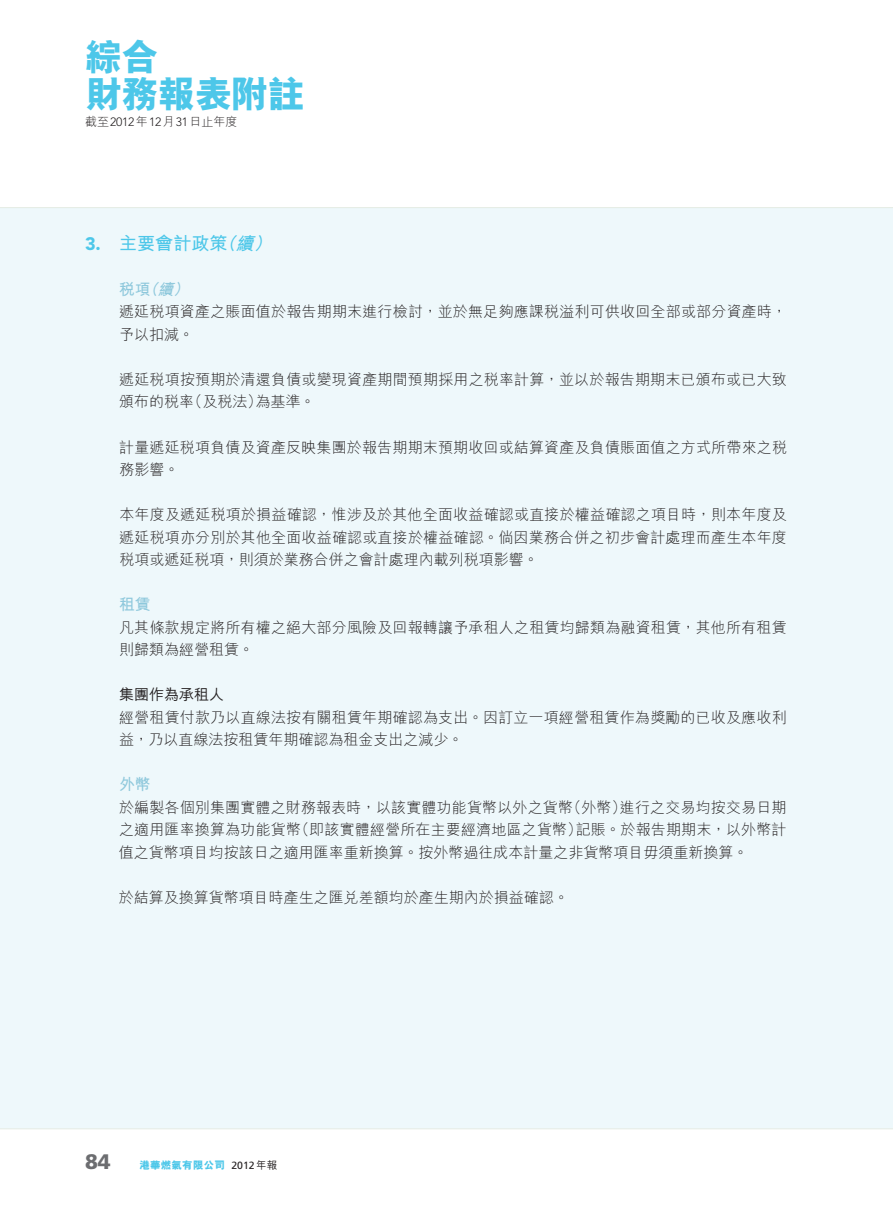
<style>
.page{position:relative;width:893px;height:1212px;background:#fff}
.page>*{position:absolute;margin:0;border:0;box-sizing:border-box;transform-origin:0 0}
.t1{font:800 37.5px/37.5px "M Hei HK";letter-spacing:-.025em;color:#4dc7e9}
.t2{font:900 21px "Frutiger LT Std";color:#6c6d70}
.t3{font:700 18px "M Hei HK";letter-spacing:.005em;color:#4dc7e9}
.t4{font:italic 700 15.75px "M Hei HK";color:#8ec8dc}
.t5{font:700 15.75px "M Hei HK";color:#8ec8dc}
.t6{font:300 15px/22.5px "M Hei HK";letter-spacing:.015em;color:#231f20}
.t7{font:500 15px "M Hei HK";color:#231f20}
.t8{font:300 12px "M Hei HK";color:#231f20}
.t9{font:800 10.5px "M Hei HK";letter-spacing:.02em;color:#4dc7e9}
.s1{font-family:"Avenir LT Std"}
.s2{font-family:"Avenir LT Std";font-weight:900}
.s3{font-style:italic}
.s4{font-style:normal}
.s5{font-family:"Frutiger LT Std";font-weight:400;color:#231f20}
.s6{font-weight:500;color:#231f20}
</style>
<div class="page">
<div style="left:0;top:207px;width:893px;height:922px;background:#eef8fb"></div>
<h1 class="t1" style="left:85px;top:38px;width:222px">綜合<br>財務報表附註</h1>
<p class="t8" style="left:85px;top:115px;width:154px">截至<span class="s1">2012</span>年<span class="s1">12</span>月<span class="s1">31</span>日止年度</p>
<p class="t3" style="left:85px;top:230px;width:193px"><span class="s2">3.</span> 主要會計政策<span class="s3">（續）</span></p>
<p class="t4" style="left:119px;top:278px;width:76px"><span class="s4">稅項</span>（續）</p>
<p class="t6" style="left:119px;top:300px;width:669px">遞延稅項資產之賬面值於報告期期末進行檢討，並於無足夠應課稅溢利可供收回全部或部分資產時，予以扣減。</p>
<p class="t6" style="left:119px;top:368px;width:669px">遞延稅項按預期於清還負債或變現資產期間預期採用之稅率計算，並以於報告期期末已頒布或已大致頒布的稅率（及稅法）為基準。</p>
<p class="t6" style="left:119px;top:435px;width:669px">計量遞延稅項負債及資產反映集團於報告期期末預期收回或結算資產及負債賬面值之方式所帶來之稅務影響。</p>
<p class="t6" style="left:119px;top:503px;width:669px;text-align:justify">本年度及遞延稅項於損益確認，惟涉及於其他全面收益確認或直接於權益確認之項目時，則本年度及遞延稅項亦分別於其他全面收益確認或直接於權益確認。倘因業務合併之初步會計處理而產生本年度稅項或遞延稅項，則須於業務合併之會計處理內載列稅項影響。</p>
<p class="t5" style="left:119px;top:593px;width:33px">租賃</p>
<p class="t6" style="left:119px;top:615px;width:669px">凡其條款規定將所有權之絕大部分風險及回報轉讓予承租人之租賃均歸類為融資租賃，其他所有租賃則歸類為經營租賃。</p>
<p class="t7" style="left:119px;top:684px;width:107px">集團作為承租人</p>
<p class="t6" style="left:119px;top:705px;width:669px">經營租賃付款乃以直線法按有關租賃年期確認為支出。因訂立一項經營租賃作為獎勵的已收及應收利益，乃以直線法按租賃年期確認為租金支出之減少。</p>
<p class="t5" style="left:119px;top:773px;width:33px">外幣</p>
<p class="t6" style="left:119px;top:795px;width:669px;text-align:justify">於編製各個別集團實體之財務報表時，以該實體功能貨幣以外之貨幣（外幣）進行之交易均按交易日期之適用匯率換算為功能貨幣（即該實體經營所在主要經濟地區之貨幣）記賬。於報告期期末，以外幣計值之貨幣項目均按該日之適用匯率重新換算。按外幣過往成本計量之非貨幣項目毋須重新換算。</p>
<p class="t6" style="left:119px;top:885px;width:451px">於結算及換算貨幣項目時產生之匯兌差額均於產生期內於損益確認。</p>
<h2 class="t2" style="left:85px;top:1149px;width:27px">84</h2>
<p class="t9" style="left:139px;top:1160px;width:139px">港華燃氣有限公司 <span class="s5">2012</span><span class="s6">年報</span></p>
</div>
